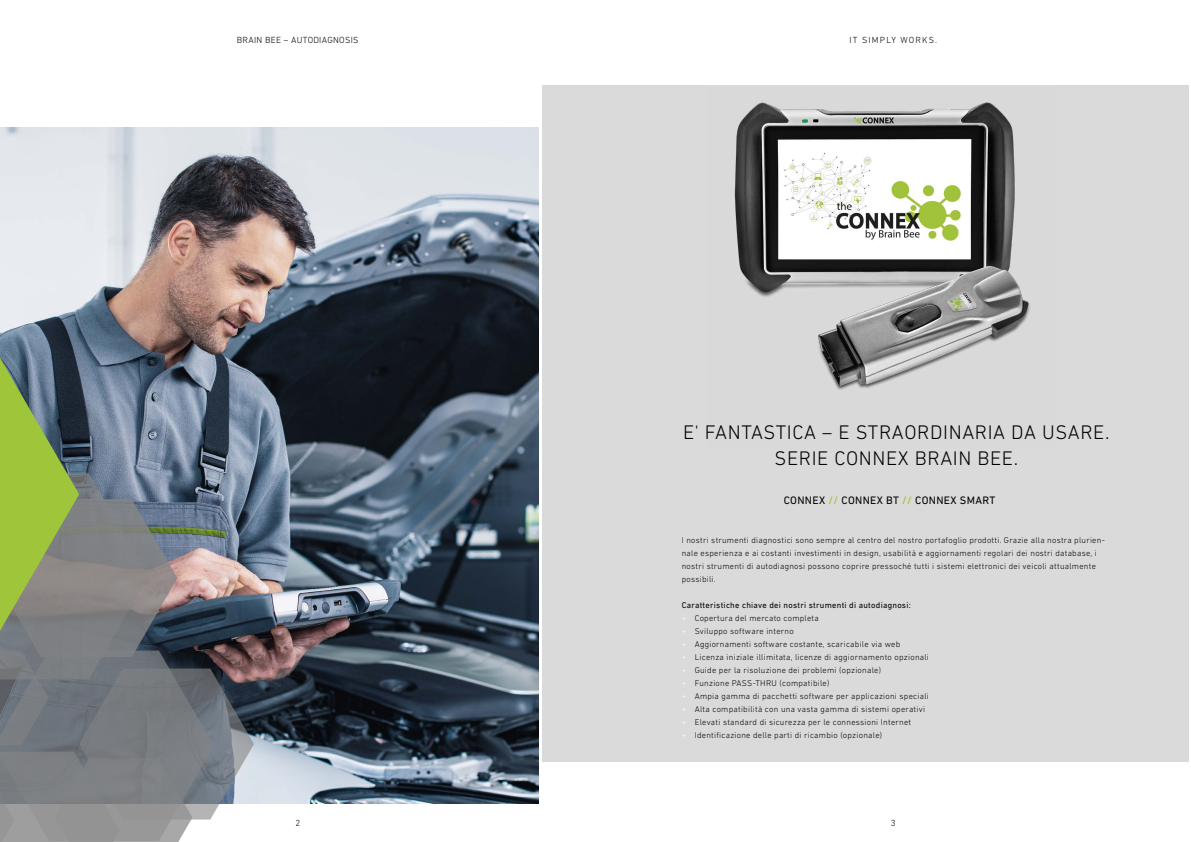
<style>
.page{position:relative;width:1191px;height:842px;background:#fff}
.page>*{position:absolute;margin:0;border:0;box-sizing:border-box;transform-origin:0 0}
.t1{font:300 20px/26px "DIN Next LT Pro";letter-spacing:.03em;color:#000;text-align:center}
.t2{font:11px "DIN Next LT Pro";letter-spacing:.03em;color:#000}
.t3{font:300 9px "DIN Next LT Pro";letter-spacing:.03em;color:#000}
.t4{font:300 9px "DIN Next LT Pro";letter-spacing:.13em;color:#000}
.t5{font:300 8.5px/13px "DIN Next LT Pro";letter-spacing:.03em;color:#000}
.s1{font-weight:500;color:#9fc63b}
.s2{font-weight:400}
.s3{color:#fff}
</style>
<div class="page">
<img style="left:0;top:127px;width:538px;height:676px">
<div style="left:542px;top:85px;width:646px;height:676px;background:#dadada"></div>
<svg style="left:0;top:358px;width:254px;height:484px;background:#79827e"></svg>
<img style="left:734px;top:102px;width:296px;height:288px">
<p class="t3" style="left:237px;top:34px;width:123px">BRAIN BEE – AUTODIAGNOSIS</p>
<p class="t3" style="left:295px;top:818px;width:6px">2</p>
<p class="t4" style="left:849px;top:34px;width:89px">IT SIMPLY WORKS.</p>
<h1 class="t1" style="left:683px;top:419px;width:427px">E' FANTASTICA – E STRAORDINARIA DA USARE.<br>SERIE CONNEX BRAIN BEE.</h1>
<p class="t2" style="left:783px;top:494px;width:213px">CONNEX <span class="s1">//</span> CONNEX BT <span class="s1">//</span> CONNEX SMART</p>
<p class="t5" style="left:681px;top:534px;width:424px">I nostri strumenti diagnostici sono sempre al centro del nostro portafoglio prodotti. Grazie alla nostra plurien&shy;nale esperienza e ai costanti investimenti in design, usabilità e aggiornamenti regolari dei nostri database, i nostri strumenti di autodiagnosi possono coprire pressoché tutti i sistemi elettronici dei veicoli attualmente possibili.</p>
<p class="t5" style="left:681px;top:599px;width:249px"><span class="s2">Caratteristiche chiave dei nostri strumenti di autodiagnosi:<br></span><span class="s3">+</span> Copertura del mercato completa<br><span class="s3">+</span> Sviluppo software interno<br><span class="s3">+</span> Aggiornamenti software costante, scaricabile via web<br><span class="s3">+</span> Licenza iniziale illimitata, licenze di aggiornamento opzionali <span class="s3">+</span> Guide per la risoluzione dei problemi (opzionale)<br><span class="s3">+</span> Funzione PASS-THRU (compatibile)<br><span class="s3">+</span> Ampia gamma di pacchetti software per applicazioni speciali <span class="s3">+</span> Alta compatibilità con una vasta gamma di sistemi operativi <span class="s3">+</span> Elevati standard di sicurezza per le connessioni Internet<br><span class="s3">+</span> Identificazione delle parti di ricambio (opzionale)</p>
<p class="t3" style="left:891px;top:818px;width:6px">3</p>
</div>
